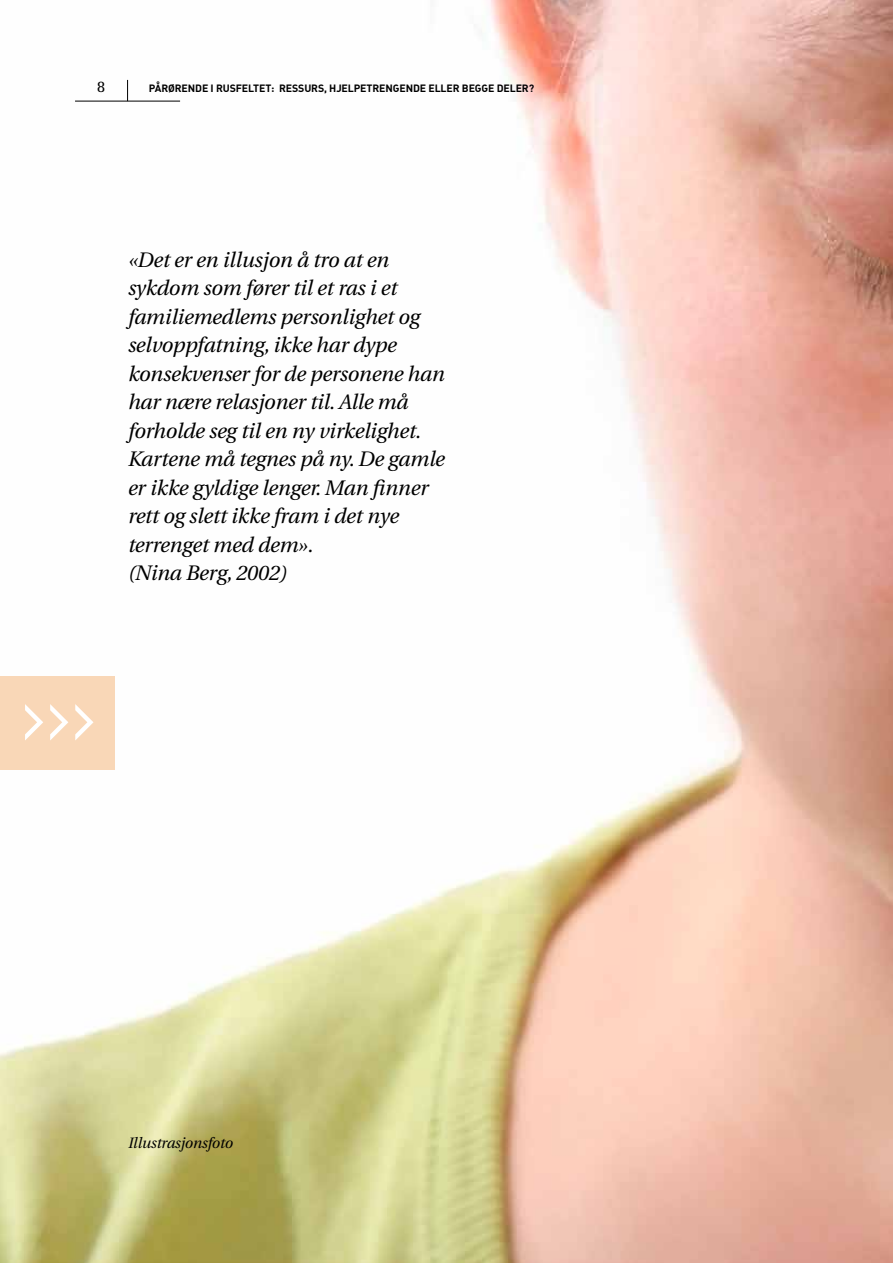
<style>
.page{position:relative;width:893px;height:1263px;background:#fff}
.page>*{position:absolute;margin:0;border:0;box-sizing:border-box;transform-origin:0 0}
.t1{font:93px "DIN Light Alternate";color:#fff}
.t2{font:italic 21px/28.5px "Utopia";letter-spacing:-.01em;color:#000}
.t3{font:16.65px "Rotis Serif";color:#000}
.t4{font:italic 15px "Utopia";letter-spacing:-.015em;color:#000}
.t5{font:10.5px "DIN Bold Alternate";letter-spacing:-.01em;color:#000}
</style>
<div class="page">
<img style="left:0;top:0;width:893px;height:1263px">
<div style="left:0;top:676px;width:115px;height:94px;background:#f9d7b7"></div>
<hr style="left:75px;top:101px;width:105px;height:1px;background:#000">
<svg style="left:127px;top:80px;width:1px;height:21px"></svg>
<p class="t3" style="left:97px;top:77px;width:10px">8</p>
<p class="t5" style="left:149px;top:81px;width:145px">PÅRØRENDE I RUSFELTET: RESSURS</p>
<p class="t5" style="left:324px;top:81px;width:25px">, HJELPETREN</p>
<p class="t5" style="left:393px;top:81px;width:14px">GENDE</p>
<p class="t5" style="left:428px;top:81px;width:8px">ELLER</p>
<p class="t5" style="left:462px;top:81px;width:42px">BEGGE DELER</p>
<p class="t5" style="left:529px;top:81px;width:7px">?</p>
<p class="t2" style="left:127px;top:246px;width:318px">«Det er en illusjon å tro at en sykdom som fører til et ras i et familiemedlems personlighet og selvoppfatning, ikke har dype konsekvenser for de personene han har nære relasjoner til. Alle må forholde seg til en ny virkelighet.<br>Kartene må tegnes på ny. De gamle er ikke gyldige lenger. Man finner rett og slett ikke fram i det nye terrenget med dem».<br>(Nina Berg, 2002)</p>
<h1 class="t1" style="left:17px;top:656px;width:81px">›››</h1>
<p class="t4" style="left:128px;top:1135px;width:106px">Illustrasjonsfoto</p>
</div>
